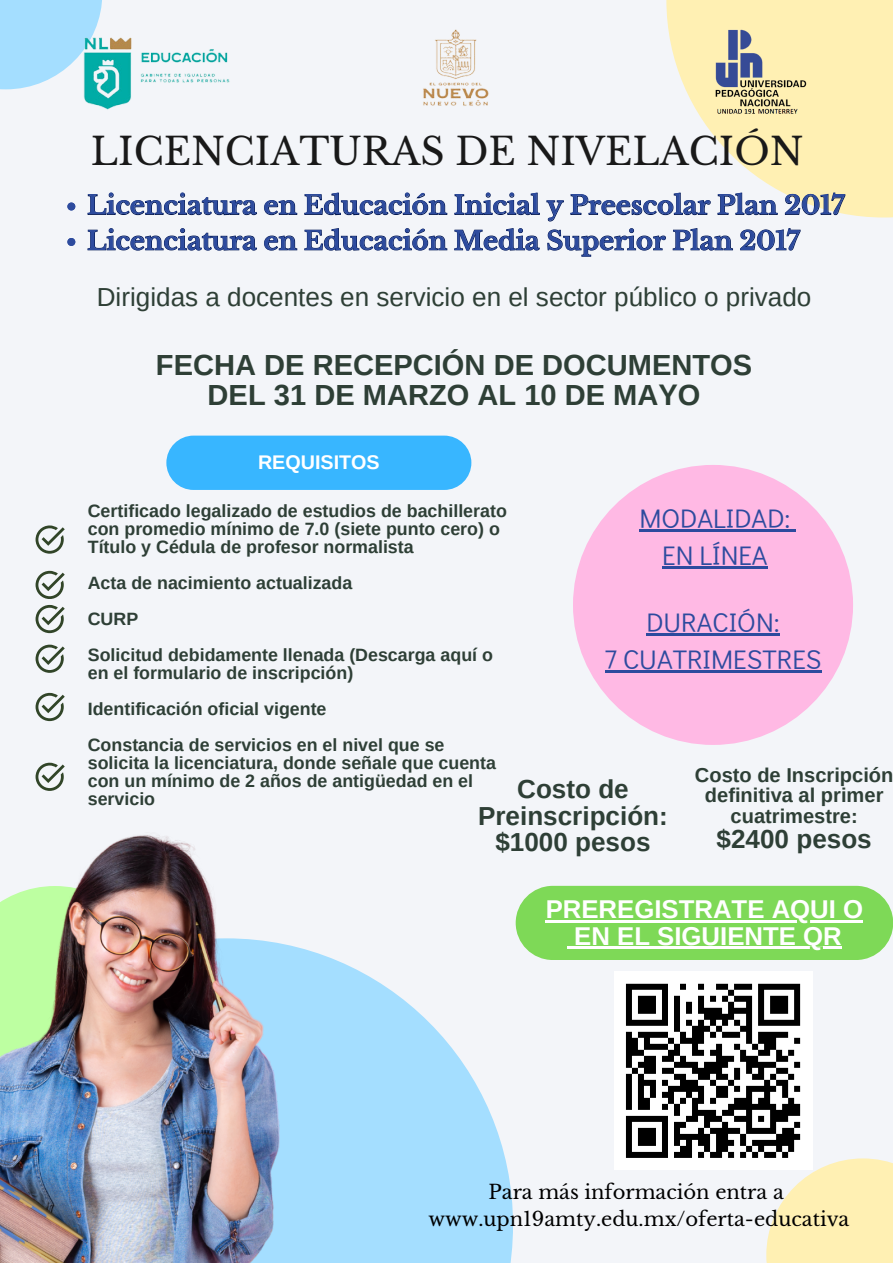
<style>
.page{position:relative;width:893px;height:1263px;background:#f3f5f9}
.page>*{position:absolute;margin:0;border:0;box-sizing:border-box;transform-origin:0 0}
.t1{font:37.5px "Libre Baskerville";color:#191919}
.t2{font:700 29.1px/29.8px "Arimo";color:#2e3f36;text-align:center}
.t3{font:26.85px/37.1px "Didact Gothic";color:#2d4b9e;text-align:center}
.t4{font:26.1px "Arimo";color:#2e3f36}
.t5{font:700 26.1px/26.4px "Arimo";color:#2e3f36;text-align:center}
.t6{font:700 25.72px/26.4px "Arimo";color:#fff;text-align:center}
.t7{font:700 25.5px/35.4px "Libre Baskerville";color:#2d4b9e}
.t8{font:700 20.1px/20.2px "Arimo";color:#2e3f36;text-align:center}
.t9{font:700 19.73px "Arimo";color:#fff}
.t10{font:19.5px/27px "Libre Baskerville";color:#000;text-align:center}
.t11{font:700 17.85px/18px "Arimo";color:#2e3f36}
</style>
<div class="page">
<svg style="left:281px;top:943px;width:232px;height:320px;fill:#a4deff"></svg>
<div style="left:573px;top:465px;width:280px;height:280px;background:#ffb9e4;border-radius:50%"></div>
<svg style="left:666px;top:0;width:227px;height:217px;fill:#fff0b3"></svg>
<svg style="left:36px;top:525px;width:29px;height:29px"></svg>
<div style="left:0;top:0;width:102px;height:89px;background:#a4deff"></div>
<div style="left:766px;top:1158px;width:127px;height:105px;background:#fff0b3"></div>
<svg style="left:36px;top:571px;width:29px;height:28px"></svg>
<svg style="left:36px;top:605px;width:29px;height:28px"></svg>
<svg style="left:36px;top:645px;width:29px;height:28px"></svg>
<svg style="left:36px;top:693px;width:29px;height:28px"></svg>
<svg style="left:36px;top:763px;width:29px;height:28px"></svg>
<div style="left:166px;top:436px;width:305px;height:54px;background:#38b6ff;border-radius:27px"></div>
<div style="left:516px;top:886px;width:377px;height:74px;background:#7ed957;border-radius:37px"></div>
<hr style="left:545px;top:920px;width:318px;height:2px;background:#fff">
<svg style="left:567px;top:946px;width:7px;height:3px"></svg>
<hr style="left:574px;top:946px;width:267px;height:3px;background:#fff">
<svg style="left:87px;top:192px;width:758px;height:30px"></svg>
<svg style="left:87px;top:228px;width:714px;height:29px"></svg>
<svg style="left:67px;top:203px;width:8px;height:7px"></svg>
<svg style="left:67px;top:238px;width:8px;height:8px"></svg>
<img style="left:0;top:835px;width:281px;height:428px">
<hr style="left:639px;top:530px;width:151px;height:2px;background:#2d4b9e">
<svg style="left:790px;top:530px;width:6px;height:2px"></svg>
<hr style="left:662px;top:567px;width:105px;height:2px;background:#2d4b9e">
<hr style="left:646px;top:633px;width:133px;height:3px;background:#2d4b9e">
<hr style="left:604px;top:670px;width:217px;height:3px;background:#2d4b9e">
<img style="left:695px;top:24px;width:131px;height:97px">
<img style="left:70px;top:24px;width:160px;height:86px">
<img style="left:423px;top:29px;width:66px;height:77px">
<div style="left:614px;top:972px;width:198px;height:198px;background:#fff"></div>
<svg style="left:625px;top:983px;width:176px;height:175px"></svg>
<h1 class="t1" style="left:91px;top:129px;width:714px">LICENCIATURAS DE NIVELACIÓN</h1>
<h3 class="t7" style="left:87px;top:188px;width:759px">Licenciatura en Educación Inicial y Preescolar Plan 2017<br>Licenciatura en Educación Media Superior Plan 2017</h3>
<h3 class="t4" style="left:97px;top:282px;width:716px">Dirigidas a docentes en servicio en el sector público o privado</h3>
<h2 class="t2" style="left:156px;top:350px;width:598px">FECHA DE RECEPCIÓN DE DOCUMENTOS<br>DEL 31 DE MARZO AL 10 DE MAYO</h2>
<p class="t9" style="left:258px;top:451px;width:123px">REQUISITOS</p>
<p class="t11" style="left:88px;top:502px;width:420px">Certificado legalizado de estudios de bachillerato con promedio mínimo de 7.0 (siete punto cero) o<br>Título y Cédula de profesor normalista</p>
<p class="t11" style="left:88px;top:565px;width:407px;line-height:36px">Acta de nacimiento actualizada<br>CURP<br>Solicitud debidamente llenada (Descarga aquí o</p>
<p class="t11" style="left:88px;top:655px;width:358px;line-height:36px">en el formulario de inscripción)<br>Identificación oficial vigente<br>Constancia de servicios en el nivel que se</p>
<p class="t11" style="left:88px;top:754px;width:410px">solicita la licenciatura, donde señale que cuenta con un mínimo de 2 años de antigüedad en el servicio</p>
<h3 class="t3" style="left:639px;top:499px;width:152px">MODALIDAD:<br>EN LÍNEA</h3>
<h3 class="t3" style="left:604px;top:603px;width:218px">DURACIÓN:<br>7 CUATRIMESTRES</h3>
<p class="t8" style="left:695px;top:765px;width:200px">Costo de Inscripción definitiva al primer cuatrimestre:</p>
<h3 class="t5" style="left:716px;top:825px;width:157px">$2400 pesos</h3>
<h3 class="t5" style="left:478px;top:776px;width:191px">Costo de<br>Preinscripción: $1000 pesos</h3>
<h3 class="t6" style="left:545px;top:896px;width:319px">PREREGISTRATE AQUI O<br>EN EL SIGUIENTE QR</h3>
<p class="t10" style="left:428px;top:1179px;width:422px">Para más información entra a www.upn19amty.edu.mx/oferta-educativa</p>
</div>
